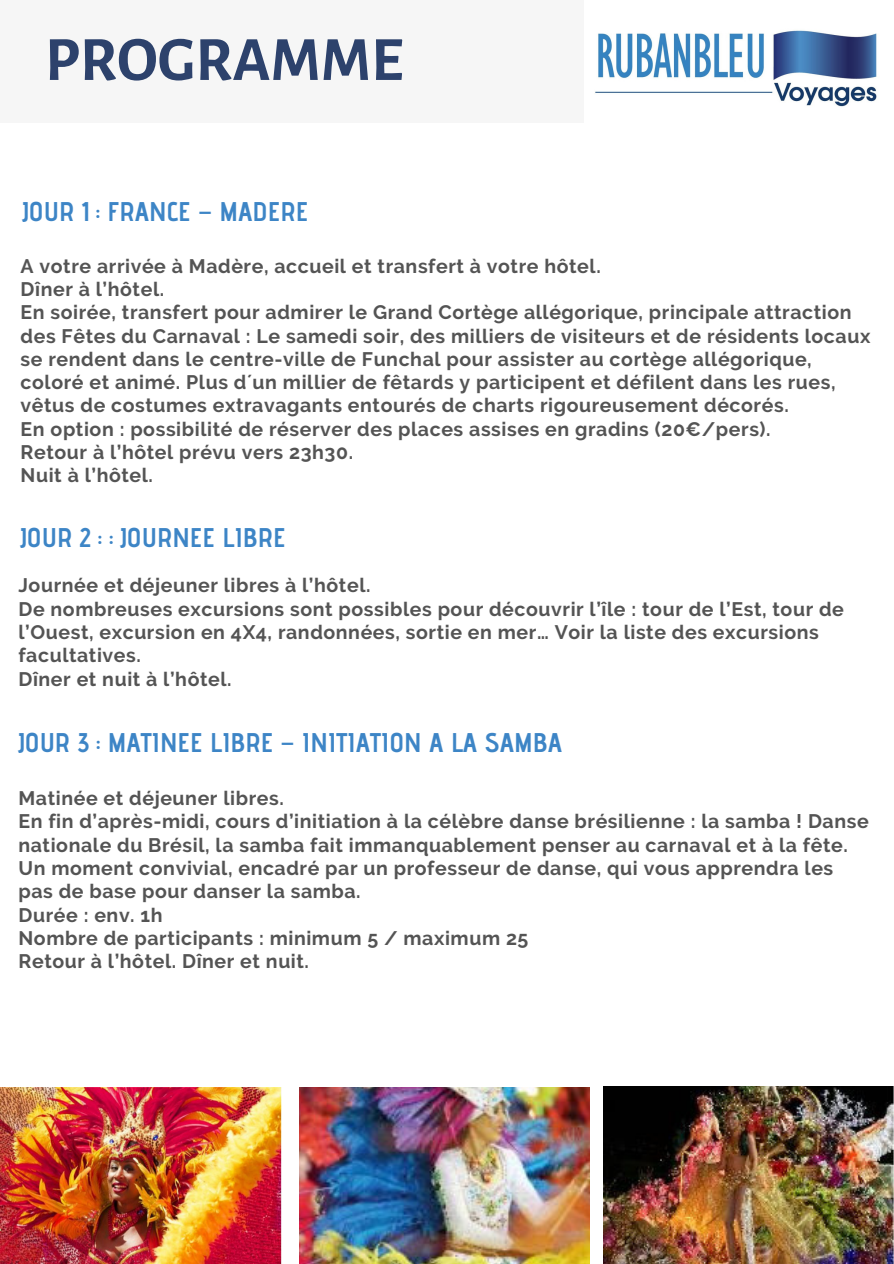
<style>
.page{position:relative;width:894px;height:1264px;background:#fff}
.page>*{position:absolute;margin:0;border:0;box-sizing:border-box;transform-origin:0 0}
.t1{font:700 63px "Alegreya Sans SC";color:#2d426c}
.t2{font:700 27px "Advent Pro";color:#3d85c6}
.t3{font:700 19.5px/23.2px "Raleway";letter-spacing:.03em;color:#545454}
.s1{font-family:"Noto Sans Gurmukhi";font-weight:400}
</style>
<div class="page">
<img style="left:595px;top:30px;width:282px;height:77px">
<div style="left:0;top:0;width:583px;height:123px;background:#f6f6f6"></div>
<img style="left:0;top:1087px;width:281px;height:176px">
<img style="left:299px;top:1087px;width:290px;height:176px">
<img style="left:603px;top:1086px;width:290px;height:177px">
<h1 class="t1" style="left:45px;top:23px;width:359px">PROGRAMME</h1>
<h2 class="t2" style="left:23px;top:195px;width:287px">JOUR 1 : FRANCE <span class="s1">–</span> MADERE</h2>
<p class="t3" style="left:21px;top:254px;width:851px">A votre arrivée à Madère, accueil et transfert à votre hôtel.<br>Dîner à l’hôtel.<br>En soirée, transfert pour admirer le Grand Cortège allégorique, principale attraction des Fêtes du Carnaval : Le samedi soir, des milliers de visiteurs et de résidents locaux se rendent dans le centre-ville de Funchal pour assister au cortège allégorique, coloré et animé. Plus d´un millier de fêtards y participent et défilent dans les rues, vêtus de costumes extravagants entourés de charts rigoureusement décorés.<br>En option : possibilité de réserver des places assises en gradins (20€/pers).<br>Retour à l’hôtel prévu vers 23h30.<br>Nuit à l’hôtel.</p>
<h2 class="t2" style="left:21px;top:520px;width:266px">JOUR 2 : : JOURNEE LIBRE</h2>
<p class="t3" style="left:18px;top:574px;width:826px">Journée et déjeuner libres à l’hôtel.<br>De nombreuses excursions sont possibles pour découvrir l’île : tour de l’Est, tour de l’Ouest, excursion en 4X4, randonnées, sortie en mer… Voir la liste des excursions facultatives.<br>Dîner et nuit à l’hôtel.</p>
<h2 class="t2" style="left:18px;top:725px;width:545px">JOUR 3 : MATINEE LIBRE <span class="s1">–</span> INITIATION A LA SAMBA</h2>
<p class="t3" style="left:18px;top:786px;width:851px">Matinée et déjeuner libres.<br>En fin d’après-midi, cours d’initiation à la célèbre danse brésilienne : la samba ! Danse nationale du Brésil, la samba fait immanquablement penser au carnaval et à la fête.<br>Un moment convivial, encadré par un professeur de danse, qui vous apprendra les pas de base pour danser la samba.<br>Durée : env. 1h<br>Nombre de participants : minimum 5 / maximum 25<br>Retour à l’hôtel. Dîner et nuit.</p>
</div>
